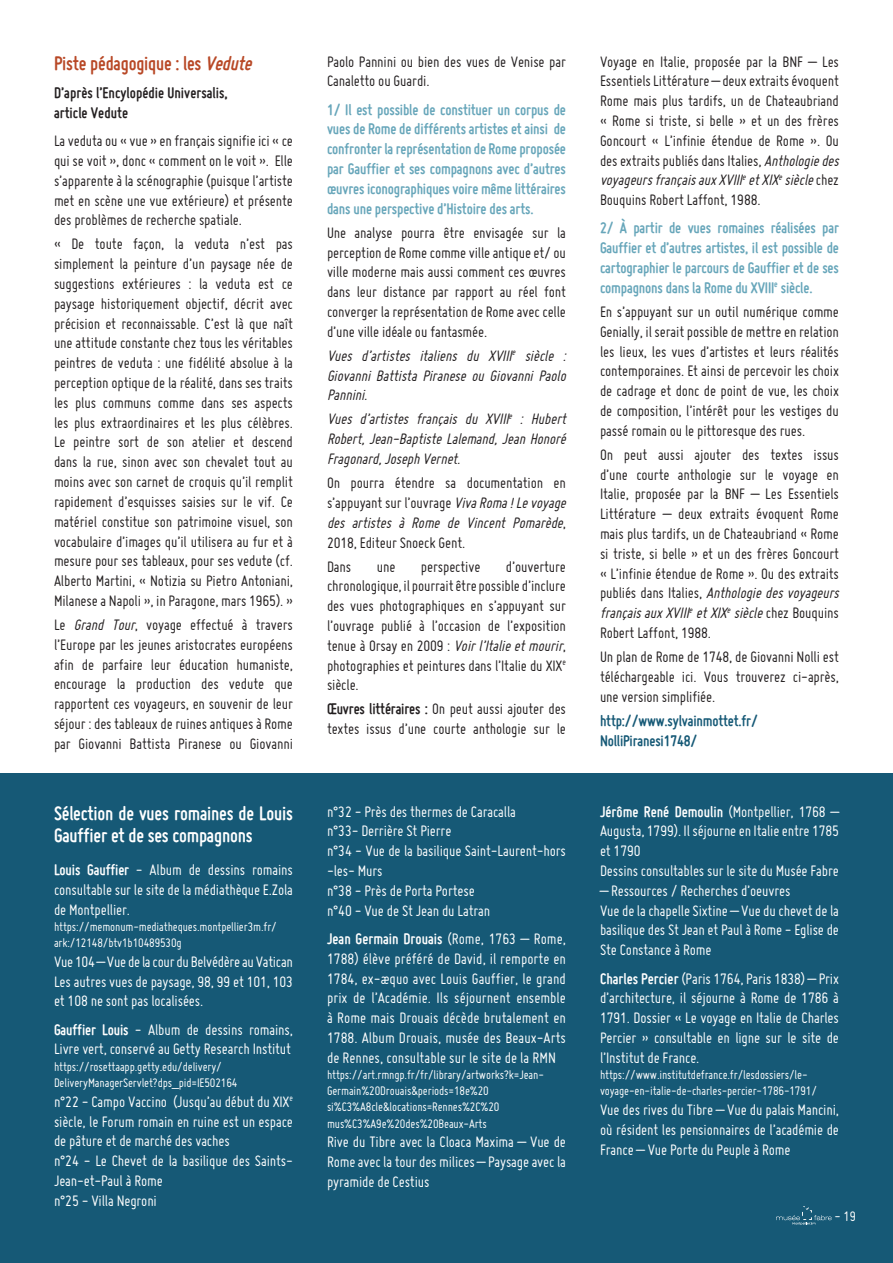
<style>
.page{position:relative;width:893px;height:1263px;background:#fff}
.page>*{position:absolute;margin:0;border:0;box-sizing:border-box;transform-origin:0 0}
.t1{font:700 21px/22.5px "Miso";letter-spacing:-.01em;color:#fff}
.t2{font:700 21px "Miso";letter-spacing:-.01em;color:#b84826}
.t3{font:16.5px/19.8px "Miso";letter-spacing:-.01em;color:#231f20;text-align:justify}
.t4{font:16.5px/19.8px "Miso";letter-spacing:-.01em;color:#fff;text-align:justify}
.t5{font:700 16.5px/19.8px "Miso";letter-spacing:-.01em;color:#67a6ba;text-align:justify}
.t6{font:italic 16.5px/19.8px "Miso";color:#231f20;text-align:justify}
.t7{font:700 16.5px/19.8px "Miso";letter-spacing:-.01em;color:#165976}
.t8{font:700 16.5px/19.8px "Miso";color:#231f20}
.t9{font:15px "Miso";color:#fff}
.t10{font:13.5px/16.2px "Miso";letter-spacing:-.01em;color:#fff}
.s1{font-style:italic}
.s2{font-weight:700}
</style>
<div class="page">
<div style="left:0;top:773px;width:893px;height:490px;background:#165976"></div>
<svg style="left:776px;top:1206px;width:56px;height:19px"></svg>
<p class="t2" style="left:54px;top:51px;width:204px">Piste pédagogique : les <span class="s1">Vedute</span></p>
<p class="t8" style="left:54px;top:83px;width:175px">D’après l’Encylopédie Universalis, article Vedute</p>
<p class="t3" style="left:54px;top:131px;width:240px">La veduta ou « vue » en français signifie ici « ce qui se voit », donc « comment on le voit ». Elle s’apparente à la scénographie (puisque l’artiste met en scène une vue extérieure) et présente des problèmes de recherche spatiale.</p>
<p class="t3" style="left:54px;top:234px;width:240px">« De toute façon, la veduta n’est pas simplement la peinture d’un paysage née de suggestions extérieures : la veduta est ce paysage historiquement objectif, décrit avec précision et reconnaissable. C’est là que naît une attitude constante chez tous les véritables peintres de veduta : une fidélité absolue à la perception optique de la réalité, dans ses traits les plus communs comme dans ses aspects les plus extraordinaires et les plus célèbres.<br>Le peintre sort de son atelier et descend dans la rue, sinon avec son chevalet tout au moins avec son carnet de croquis qu’il remplit rapidement d’esquisses saisies sur le vif. Ce matériel constitue son patrimoine visuel, son vocabulaire d’images qu’il utilisera au fur et à mesure pour ses tableaux, pour ses vedute (cf.<br>Alberto Martini, « Notizia su Pietro Antoniani, Milanese a Napoli », in Paragone, mars 1965). »</p>
<p class="t3" style="left:54px;top:614px;width:240px">Le <span class="s1">Grand Tour</span>, voyage effectué à travers l’Europe par les jeunes aristocrates européens afin de parfaire leur éducation humaniste, encourage la production des vedute que rapportent ces voyageurs, en souvenir de leur séjour : des tableaux de ruines antiques à Rome par Giovanni Battista Piranese ou Giovanni</p>
<p class="t1" style="left:54px;top:802px;width:240px">Sélection de vues romaines de Louis<br>Gauffier et de ses compagnons</p>
<p class="t4" style="left:54px;top:859px;width:240px"><span class="s2">Louis Gauffier</span> - Album de dessins romains consultable sur le site de la médiathèque E.Zola de Montpellier.</p>
<p class="t10" style="left:54px;top:918px;width:224px">https://memonum-mediatheques.montpellier3m.fr/ ark:/12148/btv1b10489530g</p>
<p class="t4" style="left:54px;top:951px;width:240px">Vue 104 – Vue de la cour du Belvédère au Vatican Les autres vues de paysage, 98, 99 et 101, 103 et 108 ne sont pas localisées.</p>
<p class="t4" style="left:54px;top:1019px;width:240px"><span class="s2">Gauffier Louis</span> - Album de dessins romains,<br>Livre vert, conservé au Getty Research Institut</p>
<p class="t10" style="left:54px;top:1058px;width:185px">https://rosettaapp.getty.edu/delivery/<br>DeliveryManagerServlet?dps_pid=IE502164</p>
<p class="t4" style="left:54px;top:1091px;width:240px;text-align:left">n°22 - Campo Vaccino (Jusqu’au début du XIX<sup>e </sup>siècle, le Forum romain en ruine est un espace de pâture et de marché des vaches<br>n°24 - Le Chevet de la basilique des Saints-Jean-et-Paul à Rome<br>n°25 - Villa Negroni</p>
<p class="t3" style="left:327px;top:51px;width:240px">Paolo Pannini ou bien des vues de Venise par<br>Canaletto ou Guardi.</p>
<p class="t5" style="left:327px;top:99px;width:240px">1/ Il est possible de constituer un corpus de vues de Rome de différents artistes et ainsi de confronter la représentation de Rome proposée par Gauffier et ses compagnons avec d’autres œuvres iconographiques voire même littéraires dans une perspective d’Histoire des arts.</p>
<p class="t3" style="left:327px;top:222px;width:240px">Une analyse pourra être envisagée sur la perception de Rome comme ville antique et/ ou ville moderne mais aussi comment ces œuvres dans leur distance par rapport au réel font converger la représentation de Rome avec celle d’une ville idéale ou fantasmée.</p>
<p class="t6" style="left:327px;top:345px;width:244px">Vues d’artistes italiens du XVIII<sup>e</sup> siècle :<br>Giovanni Battista Piranese ou Giovanni Paolo Pannini.</p>
<p class="t6" style="left:327px;top:409px;width:244px">Vues d’artistes français du XVIII<sup>e</sup> : Hubert Robert,Jean-BaptisteLalemand,JeanHonoré Fragonard,JosephVernet.</p>
<p class="t3" style="left:327px;top:473px;width:244px;text-align:left">On pourra étendre sa documentation en s’appuyant sur l’ouvrage <span class="s1">VivaRoma!Levoyage des artistes à Rome de Vincent Pomarède</span>, 2018, Editeur Snoeck Gent.</p>
<p class="t3" style="left:327px;top:556px;width:26px">Dans</p>
<p class="t3" style="left:377px;top:556px;width:20px">une</p>
<p class="t3" style="left:421px;top:556px;width:61px">perspective</p>
<p class="t3" style="left:327px;top:556px;width:241px;text-indent:179px">d’ouverture chronologique, il pourrait être possible d’inclure des vues photographiques en s’appuyant sur l’ouvrage publié à l’occasion de l’exposition t e n u e à O rs a y e n 2 0 0 9 : <span class="s1">Voirl’Italieetmourir</span>, photographies et peintures dans l’Italie du XIX<sup>e </sup>siècle.</p>
<p class="t3" style="left:327px;top:699px;width:240px"><span class="s2">Œuvres littéraires :</span> On peut aussi ajouter des textes issus d’une courte anthologie sur le</p>
<p class="t4" style="left:327px;top:801px;width:240px;text-align:left">n°32 - Près des thermes de Caracalla<br>n°33- Derrière St Pierre<br>n°34 - Vue de la basilique Saint-Laurent-hors -les- Murs<br>n°38 - Près de Porta Portese<br>n°40 - Vue de St Jean du Latran</p>
<p class="t4" style="left:327px;top:928px;width:240px"><span class="s2">Jean Germain Drouais</span> (Rome, 1763 – Rome, 1788) élève préféré de David, il remporte en 1784, ex-æquo avec Louis Gauffier, le grand prix de l’Académie. Ils séjournent ensemble à Rome mais Drouais décède brutalement en 1788. Album Drouais, musée des Beaux-Arts de Rennes, consultable sur le site de la RMN</p>
<p class="t10" style="left:327px;top:1066px;width:218px">https://art.rmngp.fr/fr/library/artworks?k=Jean-Germain%20Drouais&amp;periods=18e%20 si%C3%A8cle&amp;locations=Rennes%2C%20 mus%C3%A9e%20des%20Beaux-Arts</p>
<p class="t4" style="left:327px;top:1132px;width:240px">Rive du Tibre avec la Cloaca Maxima – Vue de Rome avec la tour des milices – Paysage avec la pyramide de Cestius</p>
<p class="t3" style="left:600px;top:51px;width:244px;text-align:left">Voyage en Italie, proposée par la BNF – Les Essentiels Littérature – deux extraits évoquent Rome mais plus tardifs, un de Chateaubriand « Rome si triste, si belle » et un des frères Goncourt « L’infinie étendue de Rome ». Ou des extraits publiés dans Italies, <span class="s1">Anthologiedes voyageursfrançaisauxXVIII</span><sup>e</sup><span class="s1">etXIX</span><sup>e</sup><span class="s1">siècle</span>c h e z Bouquins Robert Laffont, 1988.</p>
<p class="t5" style="left:600px;top:218px;width:240px">2/ À partir de vues romaines réalisées par Gauffier et d’autres artistes, il est possible de cartographier le parcours de Gauffier et de ses compagnons dans la Rome du XVIII<sup>e</sup> siècle.</p>
<p class="t3" style="left:600px;top:301px;width:240px">En s’appuyant sur un outil numérique comme Genially, il serait possible de mettre en relation les lieux, les vues d’artistes et leurs réalités contemporaines. Et ainsi de percevoir les choix de cadrage et donc de point de vue, les choix de composition, l’intérêt pour les vestiges du passé romain ou le pittoresque des rues.</p>
<p class="t3" style="left:600px;top:444px;width:244px;text-align:left">On peut aussi ajouter des textes issus d’une courte anthologie sur le voyage en Italie, proposée par la BNF – Les Essentiels Littérature – deux extraits évoquent Rome mais plus tardifs, un de Chateaubriand « Rome si triste, si belle » et un des frères Goncourt « L’infinie étendue de Rome ». Ou des extraits p u b l i é s d a n s I t a l i e s , <span class="s1">Anthologiedesvoyageurs françaisauxXVIII</span><sup>e</sup> <span class="s1">etXIX</span><sup>e</sup> <span class="s1">siècle</span>c h e z B o u q u i n s Robert Laffont, 1988.</p>
<p class="t3" style="left:600px;top:647px;width:240px">Un plan de Rome de 1748, de Giovanni Nolli est téléchargeable ici. Vous trouverez ci-après, une version simplifiée.</p>
<p class="t7" style="left:600px;top:710px;width:159px">http://www.sylvainmottet.fr/<br>NolliPiranesi1748/</p>
<p class="t4" style="left:600px;top:801px;width:240px;text-align:left"><span class="s2">Jérôme René Demoulin</span> (Montpellier, 1768 – Augusta, 1799). Il séjourne en Italie entre 1785 et 1790<br>Dessins consultables sur le site du Musée Fabre</p>
<p class="t4" style="left:600px;top:880px;width:240px;text-align:left">– Ressources / Recherches d’oeuvres<br>Vue de la chapelle Sixtine – Vue du chevet de la basilique des St Jean et Paul à Rome - Eglise de Ste Constance à Rome</p>
<p class="t4" style="left:600px;top:968px;width:240px"><span class="s2">Charles Percier</span> (Paris 1764, Paris 1838) – Prix d’architecture, il séjourne à Rome de 1786 à 1791. Dossier « Le voyage en Italie de Charles Percier » consultable en ligne sur le site de l’Institut de France.</p>
<p class="t10" style="left:600px;top:1066px;width:219px">https://www.institutdefrance.fr/lesdossiers/le&shy;voyage-en-italie-de-charles-percier-1786-1791/</p>
<p class="t4" style="left:600px;top:1099px;width:240px">Vue des rives du Tibre – Vue du palais Mancini, où résident les pensionnaires de l’académie de France – Vue Porte du Peuple à Rome</p>
<p class="t9" style="left:834px;top:1208px;width:23px">- 19</p>
</div>
